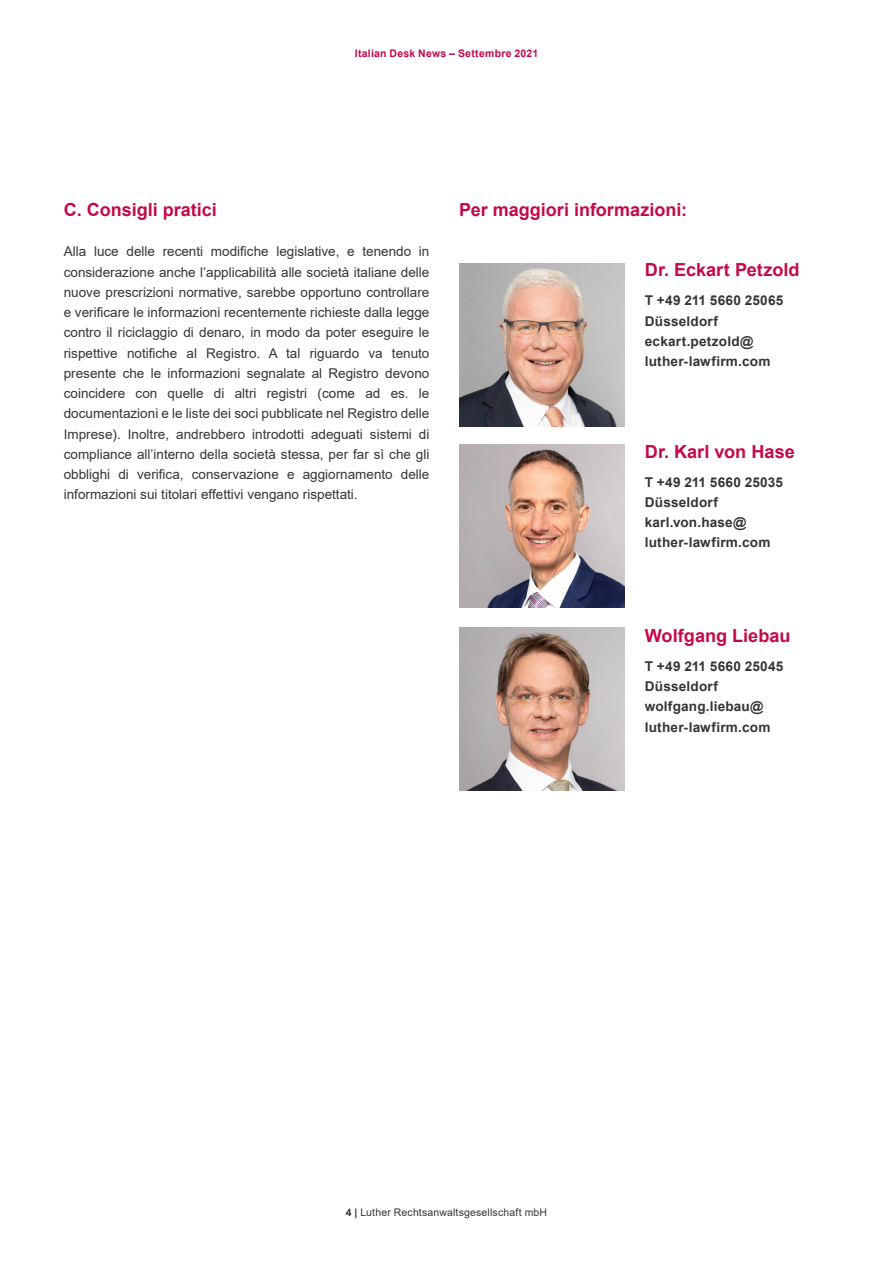
<style>
.page{position:relative;width:893px;height:1263px;background:#fff}
.page>*{position:absolute;margin:0;border:0;box-sizing:border-box;transform-origin:0 0}
.t1{font:700 18px "Arial";color:#c30a49}
.t2{font:13.5px/20.2px "Arial";color:#363536;text-align:justify}
.t3{font:700 13.5px/20.2px "Arial";letter-spacing:.015em;color:#363536}
.t4{font:10.5px "Arial";letter-spacing:.015em;color:#363536}
.t5{font:700 10.5px "Arial";letter-spacing:.025em;color:#c30a49}
.s1{font-weight:700}
</style>
<div class="page">
<img style="left:460px;top:263px;width:165px;height:163px">
<img style="left:460px;top:445px;width:165px;height:163px">
<img style="left:460px;top:628px;width:165px;height:163px">
<p class="t5" style="left:355px;top:46px;width:185px">Italian Desk News – Settembre 2021</p>
<h1 class="t1" style="left:64px;top:197px;width:155px">C. Consigli pratici</h1>
<p class="t2" style="left:64px;top:241px;width:367px">Alla luce delle recenti modifiche legislative, e tenendo in considerazione anche l’applicabilità alle società italiane delle nuove prescrizioni normative, sarebbe opportuno controllare e verificare le informazioni recentemente richieste dalla legge contro il riciclaggio di denaro, in modo da poter eseguire le rispettive notifiche al Registro. A tal riguardo va tenuto presente che le informazioni segnalate al Registro devono coincidere con quelle di altri registri (come ad es. le documentazioni e le liste dei soci pubblicate nel Registro delle Imprese). Inoltre, andrebbero introdotti adeguati sistemi di compliance all’interno della società stessa, per far sì che gli obblighi di verifica, conservazione e aggiornamento delle informazioni sui titolari effettivi vengano rispettati.</p>
<h1 class="t1" style="left:459px;top:197px;width:229px">Per maggiori informazioni:</h1>
<h1 class="t1" style="left:645px;top:257px;width:156px">Dr. Eckart Petzold</h1>
<p class="t3" style="left:645px;top:290px;width:140px">T +49 211 5660 25065<br>Düsseldorf eckart.petzold@ luther-lawfirm.com</p>
<h1 class="t1" style="left:645px;top:439px;width:151px">Dr. Karl von Hase</h1>
<p class="t3" style="left:645px;top:472px;width:140px">T +49 211 5660 25035<br>Düsseldorf karl.von.hase@ luther-lawfirm.com</p>
<h1 class="t1" style="left:645px;top:623px;width:147px">Wolfgang Liebau</h1>
<p class="t3" style="left:645px;top:656px;width:140px">T +49 211 5660 25045<br>Düsseldorf wolfgang.liebau@ luther-lawfirm.com</p>
<p class="t4" style="left:346px;top:1205px;width:203px"><span class="s1">4 |</span> Luther Rechtsanwaltsgesellschaft mbH</p>
</div>
